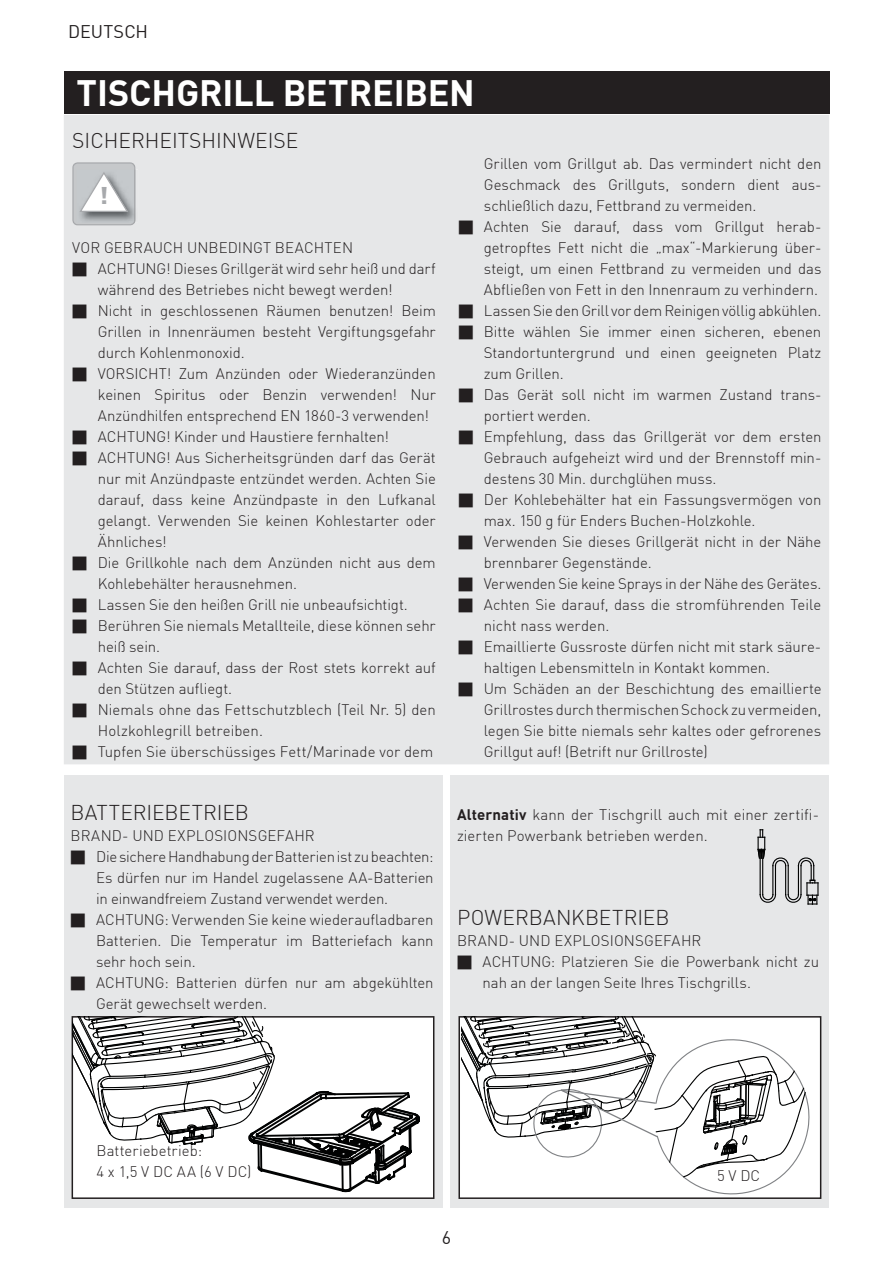
<style>
.page{position:relative;width:893px;height:1263px;background:#fff}
.page>*{position:absolute;margin:0;border:0;box-sizing:border-box;transform-origin:0 0}
.t1{font:700 36px "DIN Offc";letter-spacing:-.005em;color:#fff}
.t2{font:900 23.7px "DIN Offc";color:#a7a9ac}
.t3{font:300 21px "DIN Offc";color:#231f20}
.t4{font:18px "DIN Offc";letter-spacing:.005em;color:#231f20}
.t5{font:300 15px/21px "DIN Offc";letter-spacing:-.005em;color:#231f20}
.s1{font-weight:700}
</style>
<div class="page">
<div style="left:451px;top:775px;width:378px;height:432px;background:#e6e7e8"></div>
<div style="left:64px;top:115px;width:765px;height:649px;background:#e6e7e8"></div>
<div style="left:64px;top:775px;width:378px;height:432px;background:#e6e7e8"></div>
<div style="left:72px;top:1017px;width:362px;height:181px;background:#fff"></div>
<div style="left:72px;top:1016px;width:362px;height:183px;border:2px solid #231f20"></div>
<div style="left:459px;top:1017px;width:362px;height:181px;background:#fff"></div>
<div style="left:64px;top:72px;width:765px;height:42px;background:#231f20"></div>
<img style="left:135px;top:170px;width:3px;height:53px">
<svg style="left:72px;top:162px;width:63px;height:63px"></svg>
<svg style="left:72px;top:1017px;width:349px;height:176px"></svg>
<hr style="left:408px;top:1127px;width:3px;height:25px;background:#010202">
<hr style="left:409px;top:1127px;width:3px;height:24px;background:#010202">
<svg style="left:461px;top:1016px;width:349px;height:192px"></svg>
<svg style="left:757px;top:829px;width:62px;height:76px"></svg>
<svg style="left:73px;top:262px;width:14px;height:14px"></svg>
<svg style="left:73px;top:304px;width:14px;height:14px"></svg>
<svg style="left:73px;top:367px;width:14px;height:14px"></svg>
<svg style="left:73px;top:430px;width:14px;height:14px"></svg>
<svg style="left:73px;top:451px;width:14px;height:14px"></svg>
<svg style="left:73px;top:556px;width:14px;height:14px"></svg>
<svg style="left:73px;top:598px;width:14px;height:14px"></svg>
<svg style="left:73px;top:619px;width:14px;height:14px"></svg>
<svg style="left:73px;top:661px;width:14px;height:14px"></svg>
<svg style="left:73px;top:703px;width:14px;height:14px"></svg>
<svg style="left:73px;top:745px;width:14px;height:14px"></svg>
<svg style="left:459px;top:220px;width:14px;height:14px"></svg>
<svg style="left:459px;top:304px;width:14px;height:14px"></svg>
<svg style="left:459px;top:325px;width:14px;height:14px"></svg>
<svg style="left:459px;top:388px;width:14px;height:14px"></svg>
<svg style="left:459px;top:430px;width:14px;height:14px"></svg>
<svg style="left:459px;top:493px;width:14px;height:14px"></svg>
<svg style="left:459px;top:535px;width:14px;height:14px"></svg>
<svg style="left:459px;top:577px;width:14px;height:14px"></svg>
<svg style="left:459px;top:598px;width:14px;height:14px"></svg>
<svg style="left:459px;top:640px;width:14px;height:14px"></svg>
<svg style="left:459px;top:682px;width:14px;height:14px"></svg>
<p class="t4" style="left:68px;top:19px;width:82px">DEUTSCH</p>
<h1 class="t1" style="left:77px;top:68px;width:400px">TISCHGRILL BETREIBEN</h1>
<h3 class="t3" style="left:72px;top:126px;width:227px">SICHERHEITSHINWEISE</h3>
<h2 class="t2" style="left:99px;top:179px;width:10px">!</h2>
<p class="t5" style="left:98px;top:236px;width:340px;text-indent:-26px">VOR GEBRAUCH UNBEDINGT BEACHTEN<br>ACHTUNG! Dieses Grillgerät wird sehr heiß und darf während des Betriebes nicht bewegt werden!<br>Nicht in geschlossenen Räumen benutzen! Beim Grillen in Innenräumen besteht Vergiftungsgefahr durch Kohlenmonoxid.<br>VORSICHT! Zum Anzünden oder Wiederanzünden keinen Spiritus oder Benzin verwenden! Nur Anzündhilfen entsprechend EN 1860-3 verwenden!<br>ACHTUNG! Kinder und Haustiere fernhalten!<br>ACHTUNG! Aus Sicherheitsgründen darf das Gerät nur mit Anzündpaste entzündet werden. Achten Sie darauf, dass keine Anzündpaste in den Lufkanal gelangt. Verwenden Sie keinen Kohlestarter oder Ähnliches!<br>Die Grillkohle nach dem Anzünden nicht aus dem Kohlebehälter herausnehmen.<br>Lassen Sie den heißen Grill nie unbeaufsichtigt.<br>Berühren Sie niemals Metallteile, diese können sehr heiß sein.<br>Achten Sie darauf, dass der Rost stets korrekt auf den Stützen aufliegt.<br>Niemals ohne das Fettschutzblech (Teil Nr. 5) den Holzkohlegrill betreiben.<br>Tupfen Sie überschüssiges Fett/Marinade vor dem</p>
<p class="t5" style="left:484px;top:152px;width:339px">Grillen vom Grillgut ab. Das vermindert nicht den Geschmack des Grillguts, sondern dient aus&shy;schließlich dazu, Fettbrand zu vermeiden.<br>Achten Sie darauf, dass vom Grillgut herab&shy;getropftes Fett nicht die „max“-Markierung über&shy;steigt, um einen Fettbrand zu vermeiden und das Abfließen von Fett in den Innenraum zu verhindern.<br>Lassen Sie den Grill vor dem Reinigen völlig abkühlen.<br>Bitte wählen Sie immer einen sicheren, ebenen Standortuntergrund und einen geeigneten Platz zum Grillen.<br>Das Gerät soll nicht im warmen Zustand trans&shy;portiert werden.<br>Empfehlung, dass das Grillgerät vor dem ersten Gebrauch aufgeheizt wird und der Brennstoff min&shy;destens 30 Min. durchglühen muss.<br>Der Kohlebehälter hat ein Fassungsvermögen von max. 150 g für Enders Buchen-Holzkohle.<br>Verwenden Sie dieses Grillgerät nicht in der Nähe brennbarer Gegenstände.<br>Verwenden Sie keine Sprays in der Nähe des Gerätes.<br>Achten Sie darauf, dass die stromführenden Teile nicht nass werden.<br>Emaillierte Gussroste dürfen nicht mit stark säure&shy;haltigen Lebensmitteln in Kontakt kommen.<br>Um Schäden an der Beschichtung des emaillierte Grillrostes durch thermischen Schock zu vermeiden, legen Sie bitte niemals sehr kaltes oder gefrorenes Grillgut auf! (Betrift nur Grillroste)</p>
<h3 class="t3" style="left:71px;top:798px;width:180px">BATTERIEBETRIEB</h3>
<p class="t5" style="left:96px;top:824px;width:339px;text-indent:-25px">BRAND- UND EXPLOSIONSGEFAHR<br>Die sichere Handhabung der Batterien ist zu beachten:<br>Es dürfen nur im Handel zugelassene AA-Batterien in einwandfreiem Zustand verwendet werden.<br>ACHTUNG: Verwenden Sie keine wiederaufladbaren Batterien. Die Temperatur im Batteriefach kann sehr hoch sein.<br>ACHTUNG: Batterien dürfen nur am abgekühlten Gerät gewechselt werden.</p>
<p class="t5" style="left:457px;top:803px;width:364px"><span class="s1">Alternativ</span> kann der Tischgrill auch mit einer zertifi&shy;zierten Powerbank betrieben werden.</p>
<h3 class="t3" style="left:457px;top:903px;width:214px">POWERBANKBETRIEB</h3>
<p class="t5" style="left:483px;top:929px;width:338px;text-indent:-26px">BRAND- UND EXPLOSIONSGEFAHR<br>ACHTUNG: Platzieren Sie die Powerbank nicht zu nah an der langen Seite Ihres Tischgrills.</p>
<p class="t5" style="left:96px;top:1139px;width:157px">Batteriebetrieb:<br>4 x 1,5 V DC AA (6 V DC)</p>
<p class="t4" style="left:442px;top:1225px;width:11px">6</p>
<p class="t5" style="left:717px;top:1165px;width:45px">5 V DC</p>
</div>
